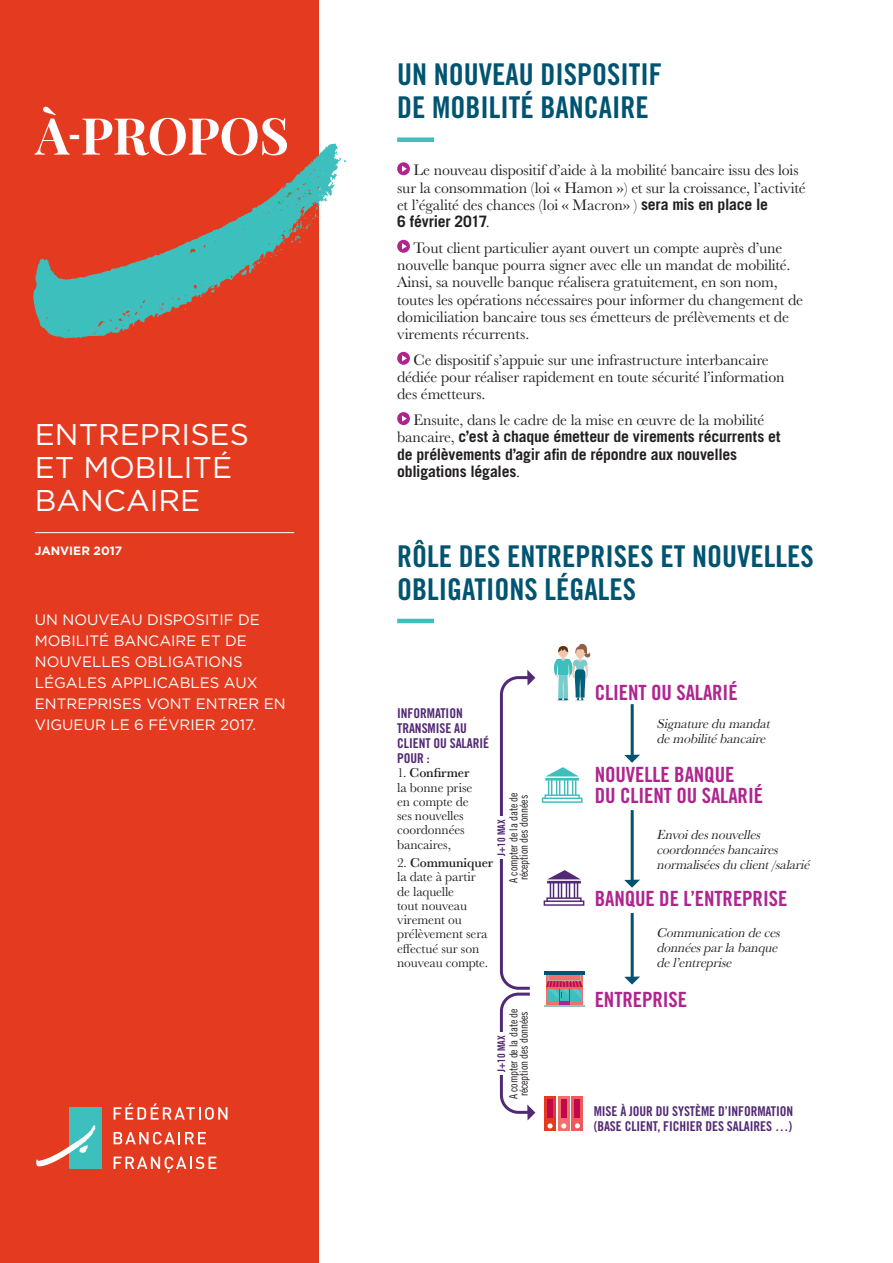
<style>
.page{position:relative;width:893px;height:1263px;background:#fff}
.page>*{position:absolute;margin:0;border:0;box-sizing:border-box;transform-origin:0 0}
.t1{font:700 51px "Playfair Display";letter-spacing:-.01em;color:#fff}
.t2{font:30px/33px "Trade Gothic LT Std Bd Cn 20";color:#005471}
.t3{font:30px/33px "Gotham";color:#fff}
.t4{font:21px/21px "Trade Gothic Bold Cond Twenty";letter-spacing:-.005em;color:#b0248f}
.t5{font:15.75px/17.2px "Baskerville URW";letter-spacing:-.01em;color:#231f20}
.t6{font:700 15.75px/17.2px "Trade Gothic LT Std";letter-spacing:-.015em;color:#231f20}
.t7{font:15px/21px "Gotham";color:#fff}
.t8{font:13.5px/14.2px "Baskerville URW";letter-spacing:-.01em;color:#231f20}
.t9{font:italic 13.5px/15px "Baskerville URW";letter-spacing:-.01em;color:#231f20}
.t10{font:13.5px/15px "Trade Gothic Bold Cond Twenty";letter-spacing:-.005em;color:#512974}
.t11{font:700 12px "Gotham";color:#fff}
.t12{font:11.25px/10.5px "Trade Gothic LT Std Cn 18";letter-spacing:-.01em;color:#231f20}
.t13{font:10.5px "Trade Gothic Bold Cond Twenty";letter-spacing:-.005em;color:#512974}
.s1{font-family:"Trade Gothic LT Std";font-weight:700}
.s2{font-family:"Baskerville URW";font-weight:400}
.s3{font-weight:500}
</style>
<div class="page">
<div style="left:0;top:0;width:319px;height:1263px;background:#e43b20"></div>
<svg style="left:33px;top:143px;width:308px;height:196px"></svg>
<svg style="left:291px;top:197px;width:34px;height:46px"></svg>
<svg style="left:338px;top:160px;width:8px;height:8px"></svg>
<svg style="left:255px;top:242px;width:30px;height:28px"></svg>
<svg style="left:241px;top:269px;width:7px;height:11px"></svg>
<svg style="left:208px;top:288px;width:7px;height:14px"></svg>
<svg style="left:170px;top:313px;width:5px;height:3px"></svg>
<svg style="left:114px;top:1103px;width:113px;height:17px"></svg>
<svg style="left:114px;top:1132px;width:92px;height:12px"></svg>
<svg style="left:114px;top:1156px;width:102px;height:16px"></svg>
<div style="left:69px;top:1107px;width:33px;height:62px;background:#3dbfbd"></div>
<svg style="left:36px;top:1125px;width:60px;height:41px"></svg>
<hr style="left:35px;top:532px;width:259px;height:1px;background:#fff">
<div style="left:397px;top:137px;width:37px;height:5px;background:#3dbfbd"></div>
<hr style="left:397px;top:619px;width:37px;height:4px;background:#3dbfbd">
<svg style="left:624px;top:755px;width:16px;height:8px"></svg>
<svg style="left:624px;top:880px;width:16px;height:8px"></svg>
<svg style="left:624px;top:976px;width:16px;height:8px"></svg>
<hr style="left:544px;top:971px;width:40px;height:4px;background:#005471">
<svg style="left:546px;top:975px;width:37px;height:30px"></svg>
<hr style="left:546px;top:988px;width:37px;height:1px;background:#f26651">
<hr style="left:544px;top:1005px;width:40px;height:2px;background:#96c0bd">
<svg style="left:543px;top:870px;width:41px;height:36px"></svg>
<svg style="left:542px;top:767px;width:41px;height:36px"></svg>
<div style="left:397px;top:162px;width:13px;height:13px;background:#b0248f;border-radius:50%"></div>
<svg style="left:402px;top:166px;width:5px;height:6px"></svg>
<div style="left:397px;top:240px;width:13px;height:13px;background:#b0248f;border-radius:50%"></div>
<svg style="left:402px;top:243px;width:5px;height:6px"></svg>
<div style="left:397px;top:352px;width:13px;height:13px;background:#b0248f;border-radius:50%"></div>
<svg style="left:402px;top:355px;width:5px;height:6px"></svg>
<div style="left:397px;top:412px;width:13px;height:13px;background:#b0248f;border-radius:50%"></div>
<svg style="left:402px;top:415px;width:5px;height:7px"></svg>
<hr style="left:631px;top:704px;width:3px;height:52px;background:#005471">
<hr style="left:631px;top:810px;width:3px;height:75px;background:#005471">
<hr style="left:631px;top:913px;width:3px;height:67px;background:#005471">
<svg style="left:499px;top:670px;width:36px;height:450px"></svg>
<div style="left:495px;top:816px;width:13px;height:43px;background:#fff"></div>
<div style="left:494px;top:1032px;width:14px;height:43px;background:#fff"></div>
<div style="left:544px;top:1097px;width:12px;height:34px;background:#e43b20"></div>
<div style="left:547px;top:1100px;width:6px;height:18px;background:#c3074d"></div>
<svg style="left:547px;top:1123px;width:6px;height:5px"></svg>
<div style="left:558px;top:1097px;width:12px;height:34px;background:#f2706c"></div>
<div style="left:561px;top:1100px;width:5px;height:18px;background:#c3074d"></div>
<svg style="left:561px;top:1123px;width:5px;height:5px"></svg>
<div style="left:571px;top:1096px;width:12px;height:35px;background:#f0595b"></div>
<div style="left:575px;top:1100px;width:5px;height:18px;background:#c3074d"></div>
<svg style="left:575px;top:1123px;width:5px;height:5px"></svg>
<svg style="left:554px;top:643px;width:36px;height:58px"></svg>
<h1 class="t1" style="left:35px;top:103px;width:255px">À-PROPOS</h1>
<h2 class="t3" style="left:35px;top:417px;width:215px">ENTREPRISES<br>ET MOBILITÉ<br>BANCAIRE</h2>
<p class="t11" style="left:35px;top:543px;width:89px">JANVIER 2017</p>
<p class="t7" style="left:35px;top:609px;width:252px">UN NOUVEAU DISPOSITIF DE<br>MOBILITÉ BANCAIRE ET DE<br>NOUVELLES OBLIGATIONS<br>LÉGALES APPLICABLES AUX<br>ENTREPRISES VONT ENTRER EN<br>VIGUEUR LE 6 FÉVRIER 2017.</p>
<h2 class="t2" style="left:397px;top:58px;width:266px">UN NOUVEAU DISPOSITIF<br>DE MOBILITÉ BANCAIRE</h2>
<p class="t5" style="left:397px;top:162px;width:410px;text-indent:16px">Le nouveau dispositif d’aide à la mobilité bancaire issu des lois sur la consommation (loi « Hamon ») et sur la croissance, l’activité et l’égalité des chances (loi « Macron» ) <span class="s1">sera mis en place le</span></p>
<p class="t6" style="left:397px;top:213px;width:94px">6 février 2017<span class="s2">.</span></p>
<p class="t5" style="left:397px;top:239px;width:407px;text-indent:16px">Tout client particulier ayant ouvert un compte auprès d’une nouvelle banque pourra signer avec elle un mandat de mobilité.<br>Ainsi, sa nouvelle banque réalisera gratuitement, en son nom, toutes les opérations nécessaires pour informer du changement de domiciliation bancaire tous ses émetteurs de prélèvements et de virements récurrents.</p>
<p class="t5" style="left:397px;top:351px;width:389px;text-indent:16px">Ce dispositif s’appuie sur une infrastructure interbancaire dédiée pour réaliser rapidement en toute sécurité l’information des émetteurs.</p>
<p class="t5" style="left:413px;top:411px;width:352px">Ensuite, dans le cadre de la mise en œuvre de la mobilité</p>
<p class="t6" style="left:397px;top:428px;width:385px"><span class="s2">bancaire,</span> c’est à chaque émetteur de virements récurrents et de prélèvements d’agir afin de répondre aux nouvelles obligations légales<span class="s2">.</span></p>
<h2 class="t2" style="left:397px;top:539px;width:418px">RÔLE DES ENTREPRISES ET NOUVELLES<br>OBLIGATIONS LÉGALES</h2>
<p class="t10" style="left:397px;top:706px;width:93px">INFORMATION<br>TRANSMISE AU<br>CLIENT OU SALARIÉ<br>POUR :</p>
<p class="t8" style="left:397px;top:766px;width:77px">1. <span class="s3">Confirmer </span>la bonne prise en compte de ses nouvelles coordonnées bancaires,</p>
<p class="t8" style="left:397px;top:856px;width:98px">2. <span class="s3">Communiquer </span>la date à partir<br>de laquelle<br>tout nouveau virement ou prélèvement sera effectué sur son nouveau compte.</p>
<p class="t12" style="left:508px;top:883px;width:92px;rotate:-90deg">A compter de la date de réception des données</p>
<p class="t13" style="left:495px;top:856px;width:38px;rotate:-90deg">J+10 MAX</p>
<p class="t12" style="left:508px;top:1099px;width:92px;rotate:-90deg">A compter de la date de réception des données</p>
<p class="t13" style="left:495px;top:1072px;width:38px;rotate:-90deg">J+10 MAX</p>
<h3 class="t4" style="left:595px;top:682px;width:144px">CLIENT OU SALARIÉ</h3>
<p class="t9" style="left:658px;top:716px;width:115px">Signature du mandat de mobilité bancaire</p>
<h3 class="t4" style="left:595px;top:763px;width:170px">NOUVELLE BANQUE<br>DU CLIENT OU SALARIÉ</h3>
<p class="t9" style="left:658px;top:827px;width:154px">Envoi des nouvelles coordonnées bancaires normalisées du client /salarié</p>
<h3 class="t4" style="left:595px;top:888px;width:194px">BANQUE DE L’ENTREPRISE</h3>
<p class="t9" style="left:658px;top:925px;width:125px">Communication de ces données par la banque de l’entreprise</p>
<h3 class="t4" style="left:595px;top:988px;width:94px">ENTREPRISE</h3>
<p class="t10" style="left:594px;top:1104px;width:201px">MISE À JOUR DU SYSTÈME D’INFORMATION (BASE CLIENT, FICHIER DES SALAIRES …)</p>
</div>
